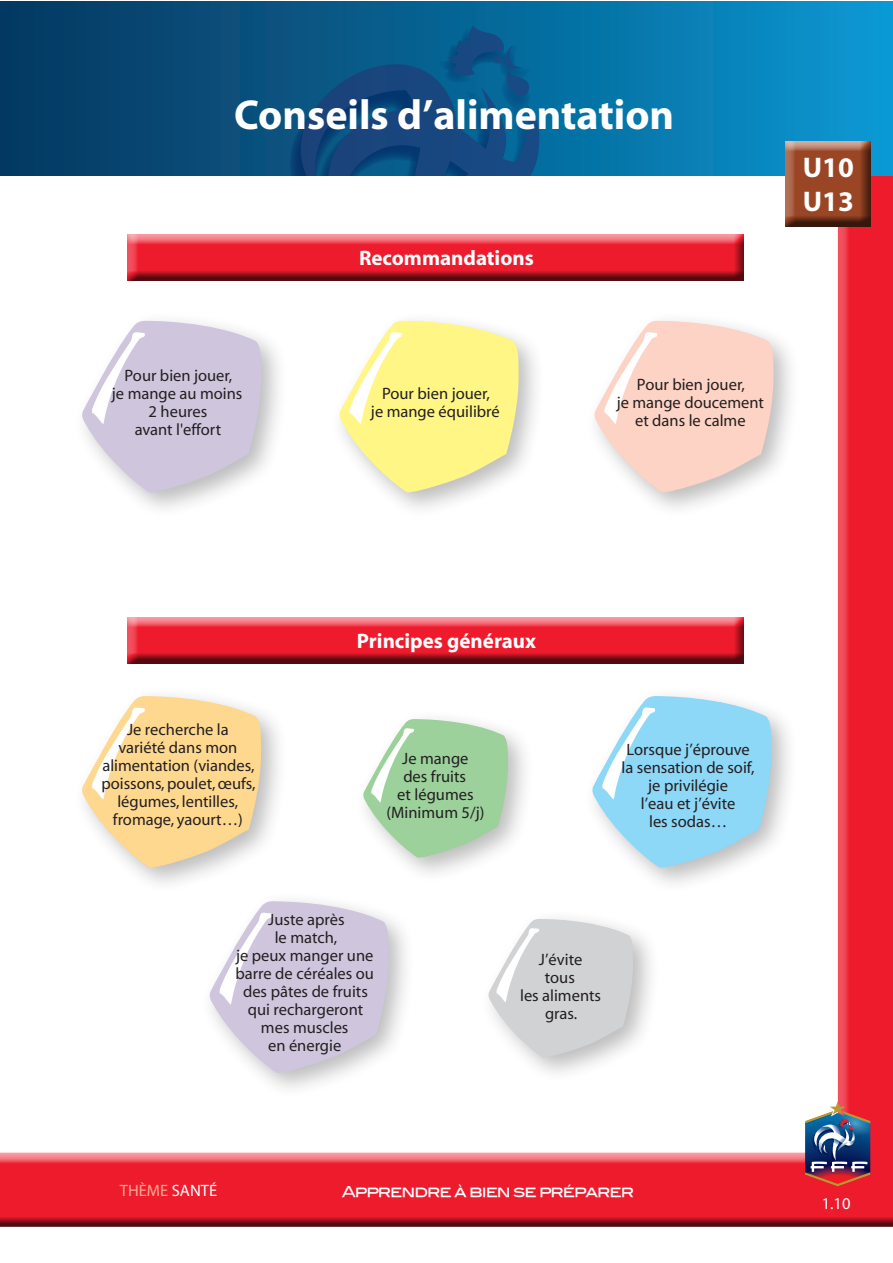
<style>
.page{position:relative;width:893px;height:1263px;background:#fff}
.page>*{position:absolute;margin:0;border:0;box-sizing:border-box;transform-origin:0 0}
.t1{font:700 42px "Myriad";color:#fff}
.t2{font:700 28.5px/34.2px "Myriad";color:#fff}
.t3{font:700 21px "Myriad";color:#fff}
.t4{font:16.5px/18px "Myriad";color:#231f20;text-align:center}
.t5{font:16.5px "Myriad";color:#f8aa94}
.t6{font:16.5px "Myriad";color:#fff}
.t7{font:15px "Blair Md ITCTT Medium";letter-spacing:-.07em;color:#fff}
.s1{color:#fff}
</style>
<div class="page">
<div style="left:0;top:1px;width:892px;height:1228px;background:#231f20;opacity:.75"></div>
<div style="left:0;top:1px;width:892px;height:174px;background:linear-gradient(to right,#06365d,#0995cf)"></div>
<svg style="left:283px;top:26px;width:258px;height:149px"></svg>
<div style="left:784px;top:141px;width:87px;height:88px;background:#231f20;opacity:.75"></div>
<img style="left:805px;top:1101px;width:65px;height:85px">
<div style="left:200px;top:891px;width:216px;height:208px;background:#231f20;opacity:.3"></div>
<svg style="left:208px;top:901px;width:183px;height:172px"></svg>
<div style="left:479px;top:909px;width:181px;height:175px;background:#231f20;opacity:.3"></div>
<svg style="left:487px;top:918px;width:148px;height:139px"></svg>
<div style="left:73px;top:686px;width:215px;height:208px;background:#231f20;opacity:.3"></div>
<svg style="left:81px;top:696px;width:182px;height:172px"></svg>
<div style="left:354px;top:709px;width:181px;height:175px;background:#231f20;opacity:.3"></div>
<svg style="left:362px;top:719px;width:147px;height:139px"></svg>
<div style="left:583px;top:686px;width:216px;height:208px;background:#231f20;opacity:.3"></div>
<svg style="left:591px;top:696px;width:182px;height:172px"></svg>
<div style="left:127px;top:616px;width:618px;height:44px;background:#fff"></div>
<div style="left:127px;top:617px;width:618px;height:49px;background:#231f20;opacity:.75"></div>
<div style="left:73px;top:311px;width:215px;height:208px;background:#231f20;opacity:.3"></div>
<svg style="left:81px;top:320px;width:182px;height:172px"></svg>
<div style="left:330px;top:311px;width:216px;height:208px;background:#231f20;opacity:.3"></div>
<svg style="left:338px;top:320px;width:183px;height:172px"></svg>
<div style="left:585px;top:311px;width:216px;height:208px;background:#231f20;opacity:.3"></div>
<svg style="left:593px;top:320px;width:182px;height:172px"></svg>
<div style="left:127px;top:233px;width:618px;height:44px;background:#fff"></div>
<div style="left:127px;top:234px;width:618px;height:49px;background:#231f20;opacity:.75"></div>
<h1 class="t1" style="left:234px;top:93px;width:442px">Conseils d’alimentation</h1>
<p class="t3" style="left:359px;top:247px;width:176px">Recommandations</p>
<h2 class="t2" style="left:803px;top:151px;width:53px">U10<br>U13</h2>
<p class="t4" style="left:112px;top:367px;width:132px">Pour bien jouer,<br>je mange au moins<br>2 heures<br>avant l'effort</p>
<p class="t4" style="left:371px;top:385px;width:130px">Pour bien jouer,<br>je mange équilibré</p>
<p class="t4" style="left:617px;top:376px;width:149px">Pour bien jouer,<br>je mange doucement et dans le calme</p>
<p class="t4" style="left:101px;top:721px;width:156px">Je recherche la<br>variété dans mon alimentation (viandes, poissons, poulet, œufs, légumes, lentilles, fromage, yaourt…)</p>
<p class="t3" style="left:357px;top:630px;width:181px">Principes généraux</p>
<p class="t4" style="left:386px;top:750px;width:99px">Je mange<br>des fruits<br>et légumes (Minimum 5/j)</p>
<p class="t4" style="left:622px;top:741px;width:134px">Lorsque j’éprouve la sensation de soif, je privilégie<br>l’eau et j’évite<br>les sodas…</p>
<p class="t4" style="left:235px;top:911px;width:140px">Juste après<br>le match,<br>je peux manger une barre de céréales ou des pâtes de fruits qui rechargeront mes muscles<br>en énergie</p>
<p class="t4" style="left:520px;top:951px;width:82px">J’évite<br>tous<br>les aliments gras.</p>
<p class="t5" style="left:120px;top:1182px;width:99px">THÈME <span class="s1">SANTÉ</span></p>
<p class="t7" style="left:342px;top:1182px;width:294px">Apprendre à bien se préparer</p>
<p class="t6" style="left:822px;top:1195px;width:30px">1.10</p>
</div>
